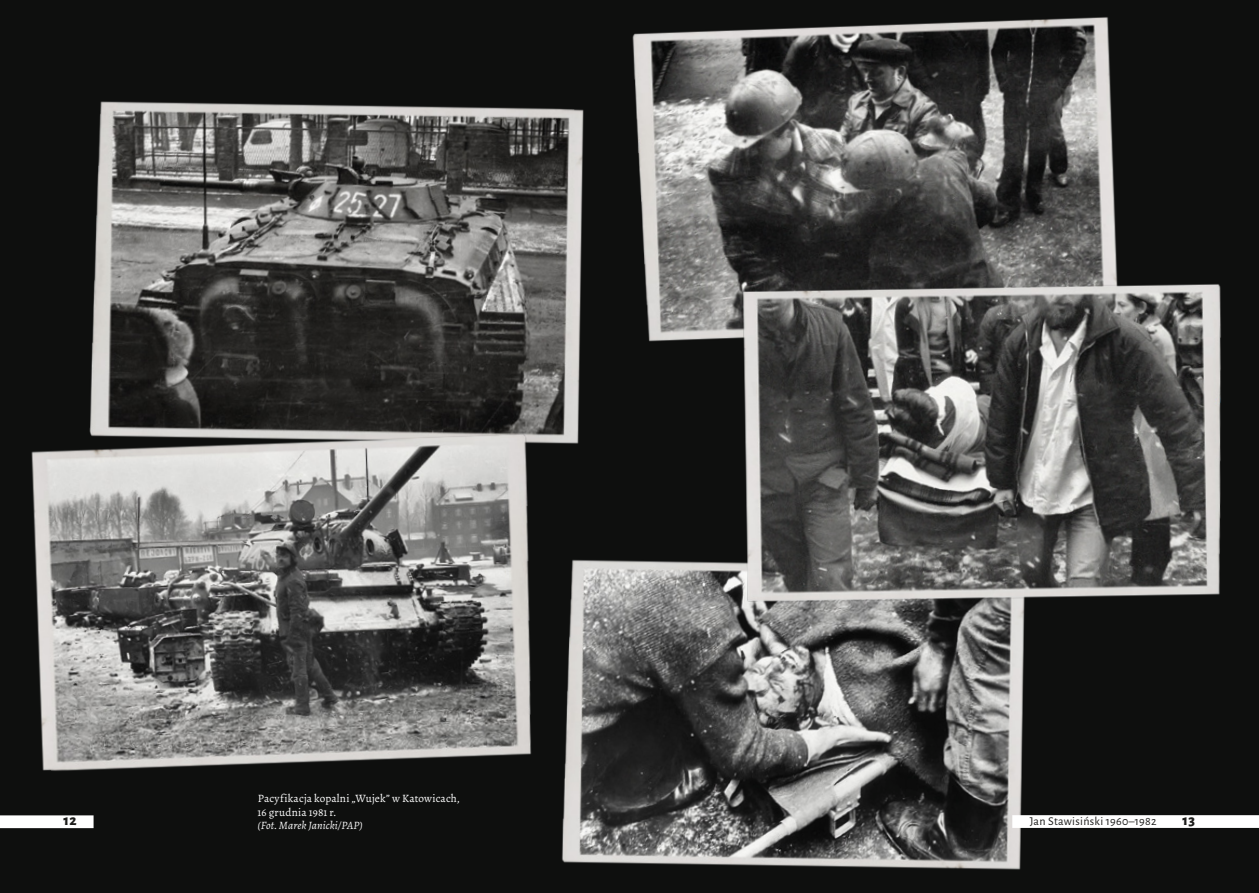
<style>
.page{position:relative;width:1259px;height:893px;background:#0e0f0e}
.page>*{position:absolute;margin:0;border:0;box-sizing:border-box;transform-origin:0 0}
.t1{font:800 15px "Alegreya Sans";color:#1d1d1b}
.t2{font:12px "Alegreya Sans";letter-spacing:.025em;color:#1d1d1b}
.Podpisy{font:11.25px/13.5px "Alegreya";letter-spacing:.01em;color:#fff}
.s1{font-style:italic}
</style>
<div class="page">
<img style="left:561px;top:559px;width:463px;height:311px">
<img style="left:90px;top:101px;width:494px;height:343px">
<div style="left:1012px;top:815px;width:247px;height:13px;background:#fff"></div>
<div style="left:0;top:815px;width:94px;height:13px;background:#fff"></div>
<img style="left:31px;top:414px;width:511px;height:357px">
<img style="left:632px;top:17px;width:485px;height:325px">
<img style="left:729px;top:258px;width:492px;height:367px">
<p class="Podpisy" style="left:257px;top:792px;width:204px">Pacyfikacja kopalni „Wujek” w Katowicach,<br>16 grudnia 1981 r.<br><span class="s1">(Fot. Marek Janicki/PAP)</span></p>
<p class="t1" style="left:63px;top:809px;width:15px">12</p>
<p class="t2" style="left:1029px;top:813px;width:128px">Jan Stawisiński 1960–1982</p>
<p class="t1" style="left:1182px;top:809px;width:14px">13</p>
</div>
